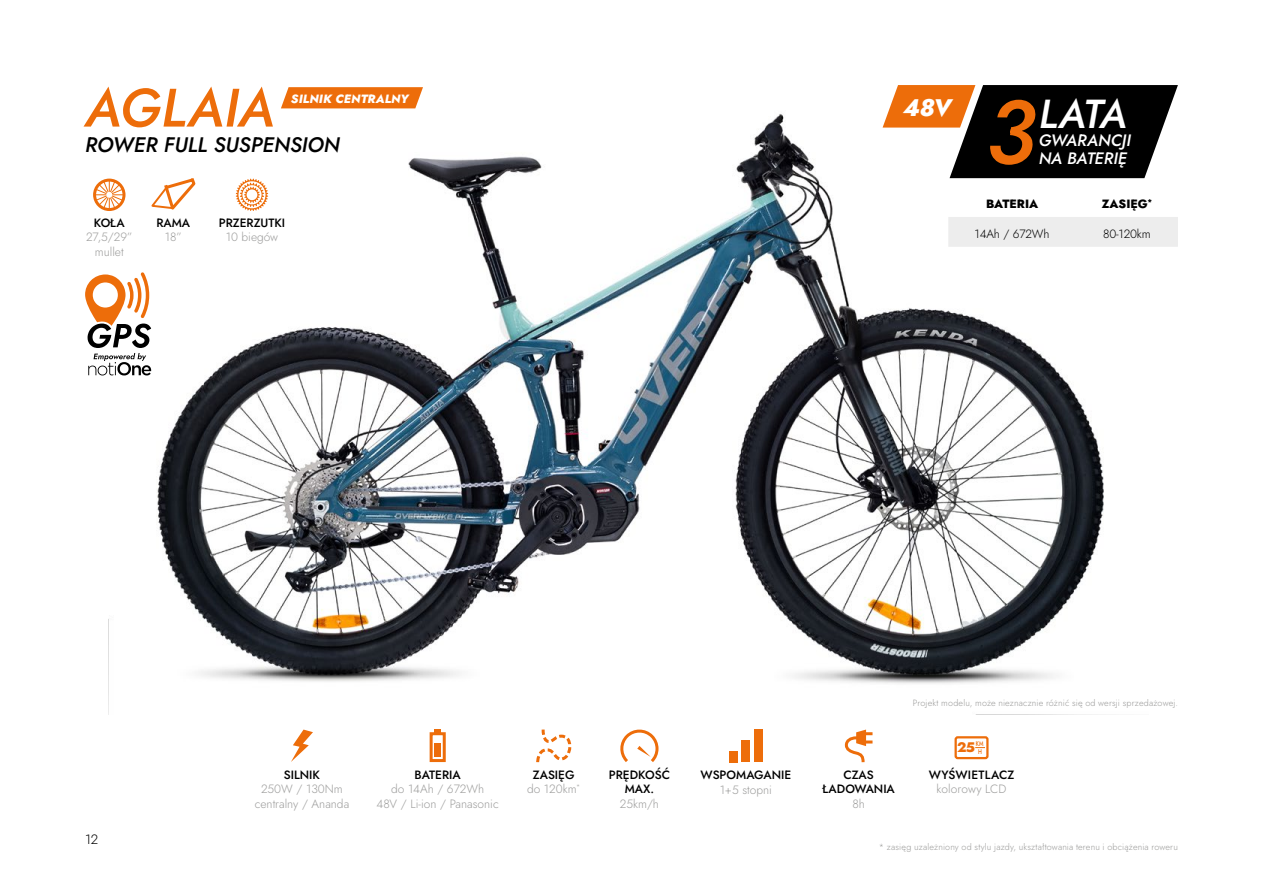
<style>
.page{position:relative;width:1263px;height:893px;background:#fff}
.page>*{position:absolute;margin:0;border:0;box-sizing:border-box;transform-origin:0 0}
.t1{font:italic 500 90px "Jost";color:#ed6d0a}
.t2{font:italic 500 54px "Jost";color:#ed6d0a}
.t3{font:italic 500 40.5px "Jost";color:#fff}
.t4{font:italic 800 24px "Jost";color:#fff}
.t5{font:italic 500 21px "Jost";color:#000}
.t6{font:italic 500 16.5px/18px "Jost";letter-spacing:-.005em;color:#fff}
.t7{font:800 13.8px "Jost";color:#ed6d0a}
.t8{font:13.5px "Jost";color:#000}
.t9{font:12px/14.4px "Jost";color:#9d9d9c;text-align:center}
.t10{font:500 12px/14.4px "Jost";color:#000;text-align:center}
.t11{font:12px "Jost";letter-spacing:-.01em;color:#000}
.t12{font:italic 800 12px "Jost";letter-spacing:.015em;color:#fff}
.t13{font:800 12px "Jost";color:#000}
.t14{font:9px "Jost";letter-spacing:.02em;color:#9d9d9c}
.t15{font:500 6.9px/8.6px "Jost";color:#ed6d0a;text-align:center;scale:.75 1}
.s1{font-weight:500;color:#000}
</style>
<div class="page">
<img style="left:108px;top:108px;width:1037px;height:606px">
<div style="left:93px;top:179px;width:32px;height:32px;border:3px solid #ed6d0a;border-radius:50%"></div>
<hr style="left:94px;top:194px;width:30px;height:1px;background:#ed6d0a">
<svg style="left:95px;top:180px;width:29px;height:30px"></svg>
<svg style="left:236px;top:179px;width:32px;height:32px"></svg>
<div style="left:247px;top:189px;width:10px;height:11px;background:#fff;border-radius:50%"></div>
<svg style="left:291px;top:730px;width:22px;height:32px"></svg>
<svg style="left:434px;top:729px;width:7px;height:3px"></svg>
<div style="left:430px;top:732px;width:16px;height:30px;border:3px solid #ed6d0a"></div>
<div style="left:434px;top:743px;width:7px;height:14px;background:#ed6d0a"></div>
<svg style="left:536px;top:729px;width:36px;height:34px"></svg>
<svg style="left:620px;top:729px;width:39px;height:33px"></svg>
<svg style="left:844px;top:730px;width:28px;height:33px"></svg>
<div style="left:754px;top:730px;width:9px;height:32px;background:#ed6d0a"></div>
<div style="left:742px;top:740px;width:8px;height:22px;background:#ed6d0a"></div>
<div style="left:729px;top:751px;width:8px;height:11px;background:#ed6d0a"></div>
<svg style="left:149px;top:175px;width:48px;height:39px"></svg>
<svg style="left:281px;top:87px;width:142px;height:21px;background:#ee7518"></svg>
<div style="left:954px;top:736px;width:34px;height:23px;border:2px solid #ed6d0a;border-radius:2px"></div>
<svg style="left:882px;top:85px;width:296px;height:93px"></svg>
<div style="left:948px;top:217px;width:230px;height:30px;background:#ededed"></div>
<svg style="left:85px;top:272px;width:66px;height:103px"></svg>
<h2 class="t2" style="left:85px;top:71px;width:191px">AGLAIA</h2>
<h3 class="t5" style="left:85px;top:130px;width:256px">ROWER FULL SUSPENSION</h3>
<h3 class="t12" style="left:291px;top:90px;width:119px">SILNIK CENTRALNY</h3>
<h3 class="t10" style="left:94px;top:216px;width:32px">KOŁA</h3>
<h3 class="t9" style="left:86px;top:230px;width:48px">27,5/29” mullet</h3>
<h3 class="t10" style="left:156px;top:216px;width:35px">RAMA</h3>
<h3 class="t9" style="left:165px;top:230px;width:18px">18”</h3>
<h3 class="t10" style="left:219px;top:216px;width:68px">PRZERZUTKI</h3>
<h3 class="t9" style="left:226px;top:230px;width:54px">10 biegów</h3>
<h3 class="t4" style="left:903px;top:91px;width:50px">48V</h3>
<h1 class="t1" style="left:984px;top:71px;width:52px">3</h1>
<h3 class="t3" style="left:1039px;top:86px;width:90px">LATA</h3>
<h3 class="t6" style="left:1039px;top:131px;width:94px">GWARANCJI<br>NA BATERIĘ</h3>
<h3 class="t13" style="left:986px;top:196px;width:54px">BATERIA</h3>
<h3 class="t13" style="left:1102px;top:196px;width:52px">ZASIĘG<sup>*</sup></h3>
<h3 class="t11" style="left:975px;top:226px;width:76px">14Ah / 672Wh</h3>
<h3 class="t11" style="left:1103px;top:226px;width:49px">80-120km</h3>
<h3 class="t8" style="left:85px;top:830px;width:15px">12</h3>
<h3 class="t10" style="left:284px;top:768px;width:38px">SILNIK</h3>
<h3 class="t9" style="left:255px;top:782px;width:96px">250W / 130Nm centralny / Ananda</h3>
<h3 class="t10" style="left:415px;top:768px;width:48px">BATERIA</h3>
<h3 class="t9" style="left:377px;top:782px;width:124px">do 14Ah / 672Wh<br>48V / Li-ion / Panasonic</h3>
<h3 class="t9" style="left:527px;top:768px;width:55px"><span class="s1">ZASIĘG </span>do 120km<sup>*</sup></h3>
<h3 class="t10" style="left:609px;top:768px;width:63px">PRĘDKOŚĆ<br>MAX.</h3>
<h3 class="t9" style="left:620px;top:796px;width:41px">25km/h</h3>
<h3 class="t10" style="left:700px;top:768px;width:92px">WSPOMAGANIE</h3>
<h3 class="t9" style="left:720px;top:782px;width:54px">1+5 stopni</h3>
<h3 class="t10" style="left:822px;top:768px;width:74px">CZAS<br>ŁADOWANIA</h3>
<h3 class="t9" style="left:852px;top:796px;width:14px">8h</h3>
<p class="t14" style="left:913px;top:696px;width:267px">Projekt modelu, może nieznacznie różnić się od wersji sprzedażowej.</p>
<h3 class="t7" style="left:957px;top:738px;width:20px">25</h3>
<p class="t15" style="left:976px;top:739px;width:12px">KM<br>H</p>
<h3 class="t10" style="left:929px;top:767px;width:87px">WYŚWIETLACZ</h3>
<h3 class="t9" style="left:936px;top:782px;width:71px">kolorowy LCD</h3>
<p class="t14" style="left:879px;top:841px;width:300px">* zasięg uzależniony od stylu jazdy, ukształtowania terenu i obciążenia roweru</p>
</div>
